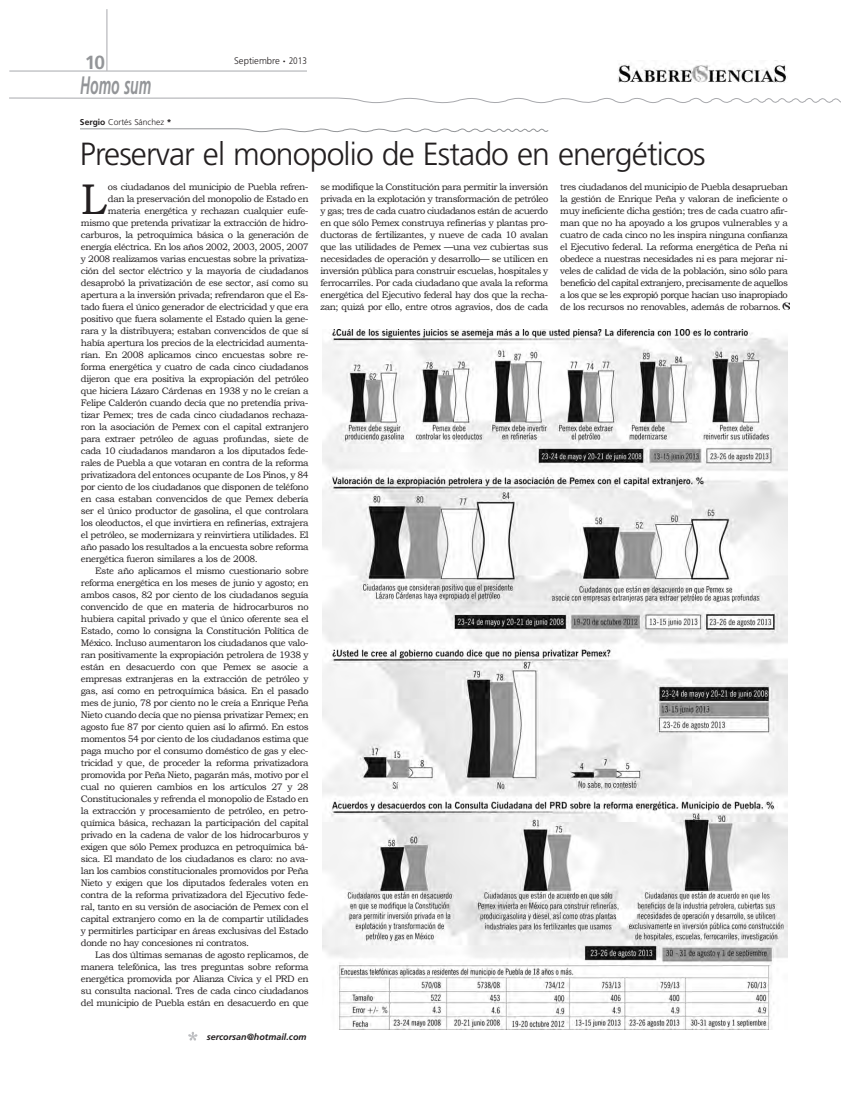
<style>
.page{position:relative;width:841px;height:1107px;background:#fff}
.page>*{position:absolute;margin:0;border:0;box-sizing:border-box;transform-origin:0 0}
.t1{font:42.9px "Bookman Old Style";color:#231f20}
.t2{font:300 32px "Frutiger";letter-spacing:-.03em;color:#231f20}
.t3{font:italic 700 25.2px "Frutiger";color:#939598;scale:.56 1}
.t4{font:700 19px "Frutiger";color:#939598}
.t5{font:300 9.5px "Frutiger";color:#231f20}
.t6{font:9.4px/12px "Bookman Old Style";letter-spacing:-.045em;color:#231f20;text-align:justify}
.t7{font:italic 700 9px "Frutiger";color:#231f20}
.t8{font:300 8.5px "Frutiger";color:#231f20}
.s1{font-weight:900}
.s2{font-stretch:condensed}
.s3{font-weight:700}
</style>
<div class="page">
<hr style="left:106px;top:9px;width:1px;height:62px;background:#a8a9ad">
<hr style="left:9px;top:71px;width:298px;height:1px;background:#a8a9ad">
<svg style="left:9px;top:97px;width:831px;height:7px"></svg>
<img style="left:617px;top:60px;width:170px;height:23px">
<svg style="left:80px;top:128px;width:468px;height:5px"></svg>
<svg style="left:188px;top:1032px;width:9px;height:9px"></svg>
<img style="left:322px;top:330px;width:464px;height:699px">
<svg style="left:782px;top:302px;width:6px;height:8px"></svg>
<h3 class="t4" style="left:85px;top:55px;width:22px">10</h3>
<p class="t5" style="left:234px;top:57px;width:74px">Septiembre <span class="s1">·</span> <span class="s2">2013</span></p>
<h3 class="t3" style="left:80px;top:75px;width:129px">Homo sum</h3>
<p class="t8" style="left:80px;top:119px;width:93px"><span class="s3">Sergio</span> Cortés Sánchez <span class="s3">*</span></p>
<h2 class="t2" style="left:80px;top:141px;width:627px">Preservar el monopolio de Estado en energéticos</h2>
<h1 class="t1" style="left:81px;top:175px;width:27px">L</h1>
<p class="t6" style="left:108px;top:181px;width:202px">os ciudadanos del municipio de Puebla refren-</p>
<p class="t6" style="left:108px;top:193px;width:202px">dan la preservación del monopolio de Estado en</p>
<p class="t6" style="left:108px;top:205px;width:202px">materia energética y rechazan cualquier eufe-</p>
<p class="t6" style="left:81px;top:217px;width:229px">mismo que pretenda privatizar la extracción de hidro-</p>
<p class="t6" style="left:81px;top:229px;width:229px">carburos, la petroquímica básica o la generación de</p>
<p class="t6" style="left:81px;top:241px;width:229px">energía eléctrica. En los años 2002, 2003, 2005, 2007</p>
<p class="t6" style="left:81px;top:253px;width:229px">y 2008 realizamos varias encuestas sobre la privatiza-</p>
<p class="t6" style="left:81px;top:265px;width:229px">ción del sector eléctrico y la mayoría de ciudadanos</p>
<p class="t6" style="left:81px;top:277px;width:229px">desaprobó la privatización de ese sector, así como su</p>
<p class="t6" style="left:81px;top:289px;width:229px">apertura a la inversión privada; refrendaron que el Es-</p>
<p class="t6" style="left:81px;top:301px;width:229px">tado fuera el único generador de electricidad y que era</p>
<p class="t6" style="left:81px;top:313px;width:229px">positivo que fuera solamente el Estado quien la gene-</p>
<p class="t6" style="left:81px;top:325px;width:229px">rara y la distribuyera; estaban convencidos de que sí</p>
<p class="t6" style="left:81px;top:337px;width:229px">había apertura los precios de la electricidad aumenta-</p>
<p class="t6" style="left:81px;top:349px;width:229px">rían. En 2008 aplicamos cinco encuestas sobre re-</p>
<p class="t6" style="left:81px;top:361px;width:229px">forma energética y cuatro de cada cinco ciudadanos</p>
<p class="t6" style="left:81px;top:373px;width:229px">dijeron que era positiva la expropiación del petróleo</p>
<p class="t6" style="left:81px;top:385px;width:229px">que hiciera Lázaro Cárdenas en 1938 y no le creían a</p>
<p class="t6" style="left:81px;top:397px;width:229px">Felipe Calderón cuando decía que no pretendía priva-</p>
<p class="t6" style="left:81px;top:409px;width:229px">tizar Pemex; tres de cada cinco ciudadanos rechaza-</p>
<p class="t6" style="left:81px;top:421px;width:229px">ron la asociación de Pemex con el capital extranjero</p>
<p class="t6" style="left:81px;top:433px;width:229px">para extraer petróleo de aguas profundas, siete de</p>
<p class="t6" style="left:81px;top:445px;width:229px">cada 10 ciudadanos mandaron a los diputados fede-</p>
<p class="t6" style="left:81px;top:457px;width:229px">rales de Puebla a que votaran en contra de la reforma</p>
<p class="t6" style="left:81px;top:469px;width:229px">privatizadora del entonces ocupante de Los Pinos, y 84</p>
<p class="t6" style="left:81px;top:481px;width:229px">por ciento de los ciudadanos que disponen de teléfono</p>
<p class="t6" style="left:81px;top:493px;width:229px">en casa estaban convencidos de que Pemex debería</p>
<p class="t6" style="left:81px;top:505px;width:229px">ser el único productor de gasolina, el que controlara</p>
<p class="t6" style="left:81px;top:517px;width:229px">los oleoductos, el que invirtiera en refinerías, extrajera</p>
<p class="t6" style="left:81px;top:529px;width:229px">el petróleo, se modernizara y reinvirtiera utilidades. El</p>
<p class="t6" style="left:81px;top:541px;width:229px">año pasado los resultados a la encuesta sobre reforma</p>
<p class="t6" style="left:81px;top:553px;width:178px">energética fueron similares a los de 2008.</p>
<p class="t6" style="left:95px;top:565px;width:215px">Este año aplicamos el mismo cuestionario sobre</p>
<p class="t6" style="left:81px;top:577px;width:229px">reforma energética en los meses de junio y agosto; en</p>
<p class="t6" style="left:81px;top:589px;width:229px">ambos casos, 82 por ciento de los ciudadanos seguía</p>
<p class="t6" style="left:81px;top:601px;width:229px">convencido de que en materia de hidrocarburos no</p>
<p class="t6" style="left:81px;top:613px;width:229px">hubiera capital privado y que el único oferente sea el</p>
<p class="t6" style="left:81px;top:625px;width:229px">Estado, como lo consigna la Constitución Política de</p>
<p class="t6" style="left:81px;top:637px;width:229px">México. Incluso aumentaron los ciudadanos que valo-</p>
<p class="t6" style="left:81px;top:649px;width:229px">ran positivamente la expropiación petrolera de 1938 y</p>
<p class="t6" style="left:81px;top:661px;width:229px">están en desacuerdo con que Pemex se asocie a</p>
<p class="t6" style="left:81px;top:673px;width:229px">empresas extranjeras en la extracción de petróleo y</p>
<p class="t6" style="left:81px;top:685px;width:229px">gas, así como en petroquímica básica. En el pasado</p>
<p class="t6" style="left:81px;top:697px;width:229px">mes de junio, 78 por ciento no le creía a Enrique Peña</p>
<p class="t6" style="left:81px;top:709px;width:229px">Nieto cuando decía que no piensa privatizar Pemex; en</p>
<p class="t6" style="left:81px;top:721px;width:229px">agosto fue 87 por ciento quien así lo afirmó. En estos</p>
<p class="t6" style="left:81px;top:733px;width:229px">momentos 54 por ciento de los ciudadanos estima que</p>
<p class="t6" style="left:81px;top:745px;width:229px">paga mucho por el consumo doméstico de gas y elec-</p>
<p class="t6" style="left:81px;top:757px;width:229px">tricidad y que, de proceder la reforma privatizadora</p>
<p class="t6" style="left:81px;top:769px;width:229px">promovida por Peña Nieto, pagarán más, motivo por el</p>
<p class="t6" style="left:81px;top:781px;width:229px">cual no quieren cambios en los artículos 27 y 28</p>
<p class="t6" style="left:81px;top:793px;width:229px">Constitucionales y refrenda el monopolio de Estado en</p>
<p class="t6" style="left:81px;top:805px;width:229px">la extracción y procesamiento de petróleo, en petro-</p>
<p class="t6" style="left:81px;top:817px;width:229px">química básica, rechazan la participación del capital</p>
<p class="t6" style="left:81px;top:829px;width:229px">privado en la cadena de valor de los hidrocarburos y</p>
<p class="t6" style="left:81px;top:841px;width:229px">exigen que sólo Pemex produzca en petroquímica bá-</p>
<p class="t6" style="left:81px;top:853px;width:229px">sica. El mandato de los ciudadanos es claro: no ava-</p>
<p class="t6" style="left:81px;top:865px;width:229px">lan los cambios constitucionales promovidos por Peña</p>
<p class="t6" style="left:81px;top:877px;width:229px">Nieto y exigen que los diputados federales voten en</p>
<p class="t6" style="left:81px;top:889px;width:229px">contra de la reforma privatizadora del Ejecutivo fede-</p>
<p class="t6" style="left:81px;top:901px;width:229px">ral, tanto en su versión de asociación de Pemex con el</p>
<p class="t6" style="left:81px;top:913px;width:229px">capital extranjero como en la de compartir utilidades</p>
<p class="t6" style="left:81px;top:925px;width:229px">y permitirles participar en áreas exclusivas del Estado</p>
<p class="t6" style="left:81px;top:937px;width:170px">donde no hay concesiones ni contratos.</p>
<p class="t6" style="left:95px;top:949px;width:215px">Las dos últimas semanas de agosto replicamos, de</p>
<p class="t6" style="left:81px;top:961px;width:229px">manera telefónica, las tres preguntas sobre reforma</p>
<p class="t6" style="left:81px;top:973px;width:229px">energética promovida por Alianza Cívica y el PRD en</p>
<p class="t6" style="left:81px;top:985px;width:229px">su consulta nacional. Tres de cada cinco ciudadanos</p>
<p class="t6" style="left:81px;top:997px;width:229px">del municipio de Puebla están en desacuerdo en que</p>
<p class="t7" style="left:206px;top:1034px;width:101px">sercorsan@hotmail.com</p>
<p class="t6" style="left:320px;top:181px;width:229px">se modifique la Constitución para permitir la inversión privada en la explotación y transformación de petróleo y gas; tres de cada cuatro ciudadanos están de acuerdo en que sólo Pemex construya refinerías y plantas pro&shy;ductoras de fertilizantes, y nueve de cada 10 avalan que las utilidades de Pemex —una vez cubiertas sus necesidades de operación y desarrollo— se utilicen en inversión pública para construir escuelas, hospitales y ferrocarriles. Por cada ciudadano que avala la reforma energética del Ejecutivo federal hay dos que la recha&shy;zan; quizá por ello, entre otros agravios, dos de cada</p>
<p class="t6" style="left:560px;top:181px;width:229px">tres ciudadanos del municipio de Puebla desaprueban la gestión de Enrique Peña y valoran de ineficiente o muy ineficiente dicha gestión; tres de cada cuatro afir&shy;man que no ha apoyado a los grupos vulnerables y a cuatro de cada cinco no les inspira ninguna confianza el Ejecutivo federal. La reforma energética de Peña ni obedece a nuestras necesidades ni es para mejorar ni&shy;veles de calidad de vida de la población, sino sólo para beneficio del capital extranjero, precisamente de aquellos a los que se les expropió porque hacían uso inapropiado de los recursos no renovables, además de robarnos.</p>
</div>
